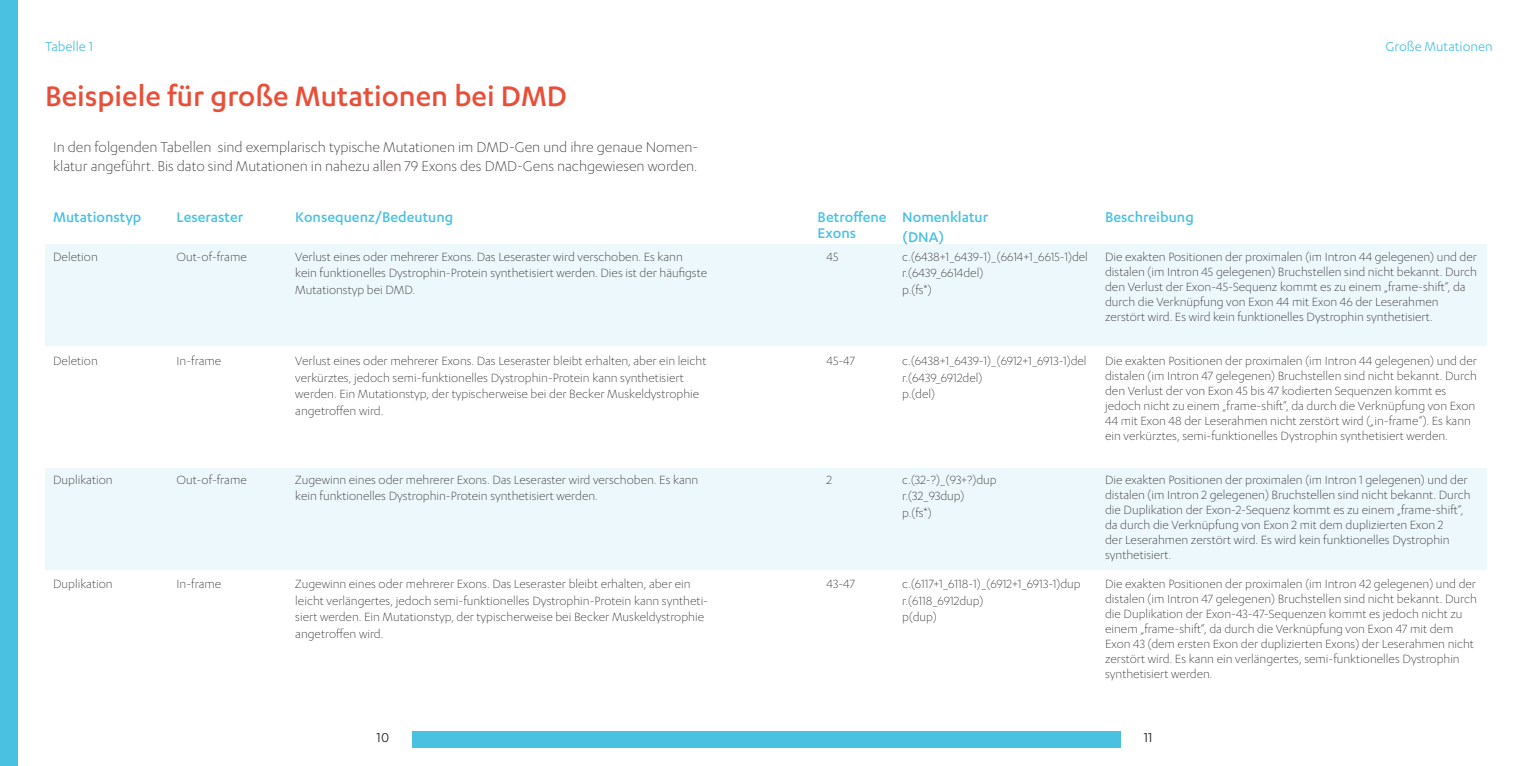
<style>
.page{position:relative;width:1531px;height:766px;background:#fff}
.page>*{position:absolute;margin:0;border:0;box-sizing:border-box;transform-origin:0 0}
.t1{font:32.5px "Advocate Sans Medium";color:#e94e38}
.t2{font:16.25px/19.5px "Advocate Sans Light";color:#231f20}
.t3{font:16.25px/16.2px "Advocate Sans Medium";color:#4bc1e1}
.t4{font:15px "Advocate Sans Regular";color:#4bc1e1}
.t5{font:15px "Advocate Sans Regular";color:#231f20}
.t6{font:13.75px/15px "Advocate Sans Light";color:#231f20}
</style>
<div class="page">
<div style="left:412px;top:731px;width:708px;height:17px;background:#4bc1e1"></div>
<div style="left:0;top:0;width:17px;height:765px;background:#4bc1e1"></div>
<div style="left:45px;top:244px;width:1441px;height:102px;background:#edf8fc"></div>
<div style="left:45px;top:468px;width:1441px;height:101px;background:#edf8fc"></div>
<p class="t4" style="left:45px;top:38px;width:50px">Tabelle 1</p>
<p class="t4" style="left:1385px;top:38px;width:109px">Große Mutationen</p>
<p class="t1" style="left:45px;top:78px;width:523px">Beispiele für große Mutationen bei DMD</p>
<p class="t2" style="left:53px;top:137px;width:646px">In den folgenden Tabellen sind exemplarisch typische Mutationen im DMD-Gen und ihre genaue Nomen&shy;klatur angeführt. Bis dato sind Mutationen in nahezu allen 79 Exons des DMD-Gens nachgewiesen worden.</p>
<p class="t3" style="left:818px;top:208px;width:71px">Betroffene<br>Exons</p>
<p class="t6" style="left:826px;top:249px;width:13px">45</p>
<p class="t3" style="left:53px;top:208px;width:90px">Mutationstyp</p>
<p class="t3" style="left:177px;top:208px;width:68px">Leseraster</p>
<p class="t3" style="left:295px;top:208px;width:160px">Konsequenz/Bedeutung</p>
<p class="t3" style="left:1105px;top:208px;width:90px">Beschreibung</p>
<p class="t6" style="left:53px;top:249px;width:46px">Deletion</p>
<p class="t6" style="left:177px;top:249px;width:72px">Out-of-frame</p>
<p class="t6" style="left:295px;top:248px;width:413px;line-height:16.5px">Verlust eines oder mehrerer Exons. Das Leseraster wird verschoben. Es kann kein funktionelles Dystrophin-Protein synthetisiert werden. Dies ist der häufigste<br>Mutationstyp bei DMD.</p>
<p class="t6" style="left:1105px;top:249px;width:373px">Die exakten Positionen der proximalen (im Intron 44 gelegenen) und der distalen (im Intron 45 gelegenen) Bruchstellen sind nicht bekannt. Durch den Verlust der Exon-45-Sequenz kommt es zu einem „frame-shift“, da durch die Verknüpfung von Exon 44 mit Exon 46 der Leserahmen</p>
<p class="t6" style="left:1105px;top:309px;width:329px">zerstört wird. Es wird kein funktionelles Dystrophin synthetisiert.</p>
<p class="t6" style="left:53px;top:353px;width:46px">Deletion</p>
<p class="t6" style="left:177px;top:353px;width:46px">In-frame</p>
<p class="t6" style="left:295px;top:352px;width:413px;line-height:16.5px">Verlust eines oder mehrerer Exons. Das Leseraster bleibt erhalten, aber ein leicht verkürztes, jedoch semi-funktionelles Dystrophin-Protein kann synthetisiert werden. Ein Mutationstyp, der typischerweise bei der Becker Muskeldystrophie angetroffen wird.</p>
<p class="t6" style="left:1105px;top:353px;width:373px">Die exakten Positionen der proximalen (im Intron 44 gelegenen) und der distalen (im Intron 47 gelegenen) Bruchstellen sind nicht bekannt. Durch den Verlust der von Exon 45 bis 47 kodierten Sequenzen kommt es jedoch nicht zu einem „frame-shift“, da durch die Verknüpfung von Exon 44 mit Exon 48 der Leserahmen nicht zerstört wird („in-frame“). Es kann ein verkürztes, semi-funktionelles Dystrophin synthetisiert werden.</p>
<p class="t6" style="left:53px;top:471px;width:61px">Duplikation</p>
<p class="t6" style="left:177px;top:471px;width:72px">Out-of-frame</p>
<p class="t6" style="left:295px;top:471px;width:404px;line-height:16.5px">Zugewinn eines oder mehrerer Exons. Das Leseraster wird verschoben. Es kann kein funktionelles Dystrophin-Protein synthetisiert werden.</p>
<p class="t6" style="left:1105px;top:471px;width:367px">Die exakten Positionen der proximalen (im Intron 1 gelegenen) und der distalen (im Intron 2 gelegenen) Bruchstellen sind nicht bekannt. Durch die Duplikation der Exon-2-Sequenz kommt es zu einem „frame-shift“, da durch die Verknüpfung von Exon 2 mit dem duplizierten Exon 2</p>
<p class="t6" style="left:1105px;top:531px;width:346px">der Leserahmen zerstört wird. Es wird kein funktionelles Dystrophin synthetisiert.</p>
<p class="t6" style="left:53px;top:576px;width:61px">Duplikation</p>
<p class="t3" style="left:902px;top:208px;width:88px">Nomenklatur</p>
<p class="t3" style="left:902px;top:228px;width:44px">(DNA)</p>
<p class="t6" style="left:902px;top:249px;width:187px">c.(6438+1_6439-1)_(6614+1_6615-1)del</p>
<p class="t6" style="left:902px;top:265px;width:82px">r.(6439_6614del)</p>
<p class="t6" style="left:902px;top:282px;width:31px">p.(fs*)</p>
<p class="t6" style="left:902px;top:353px;width:186px">c.(6438+1_6439-1)_(6912+1_6913-1)del</p>
<p class="t6" style="left:902px;top:369px;width:82px">r.(6439_6912del)</p>
<p class="t6" style="left:902px;top:386px;width:34px">p.(del)</p>
<p class="t6" style="left:826px;top:353px;width:30px">45-47</p>
<p class="t6" style="left:902px;top:471px;width:96px">c.(32-?)_(93+?)dup</p>
<p class="t6" style="left:902px;top:488px;width:64px">r.(32_93dup)</p>
<p class="t6" style="left:902px;top:504px;width:31px">p.(fs*)</p>
<p class="t6" style="left:826px;top:471px;width:7px">2</p>
<p class="t6" style="left:177px;top:576px;width:46px">In-frame</p>
<p class="t6" style="left:295px;top:576px;width:397px">Zugewinn eines oder mehrerer Exons. Das Leseraster bleibt erhalten, aber ein</p>
<p class="t6" style="left:826px;top:576px;width:30px">43-47</p>
<p class="t6" style="left:295px;top:592px;width:414px;line-height:16.5px">leicht verlängertes, jedoch semi-funktionelles Dystrophin-Protein kann syntheti&shy;siert werden. Ein Mutationstyp, der typischerweise bei Becker Muskeldystrophie angetroffen wird.</p>
<p class="t6" style="left:902px;top:576px;width:180px">c.(6117+1_6118-1)_(6912+1_6913-1)dup</p>
<p class="t6" style="left:902px;top:592px;width:83px">r.(6118_6912dup)</p>
<p class="t6" style="left:902px;top:609px;width:36px">p(dup)</p>
<p class="t6" style="left:1105px;top:576px;width:373px">Die exakten Positionen der proximalen (im Intron 42 gelegenen) und der distalen (im Intron 47 gelegenen) Bruchstellen sind nicht bekannt. Durch die Duplikation der Exon-43-47-Sequenzen kommt es jedoch nicht zu einem „frame-shift“, da durch die Verknüpfung von Exon 47 mit dem Exon 43 (dem ersten Exon der duplizierten Exons) der Leserahmen nicht zerstört wird. Es kann ein verlängertes, semi-funktionelles Dystrophin synthetisiert werden.</p>
<p class="t5" style="left:377px;top:728px;width:14px">10</p>
<p class="t5" style="left:1143px;top:728px;width:11px">11</p>
</div>
